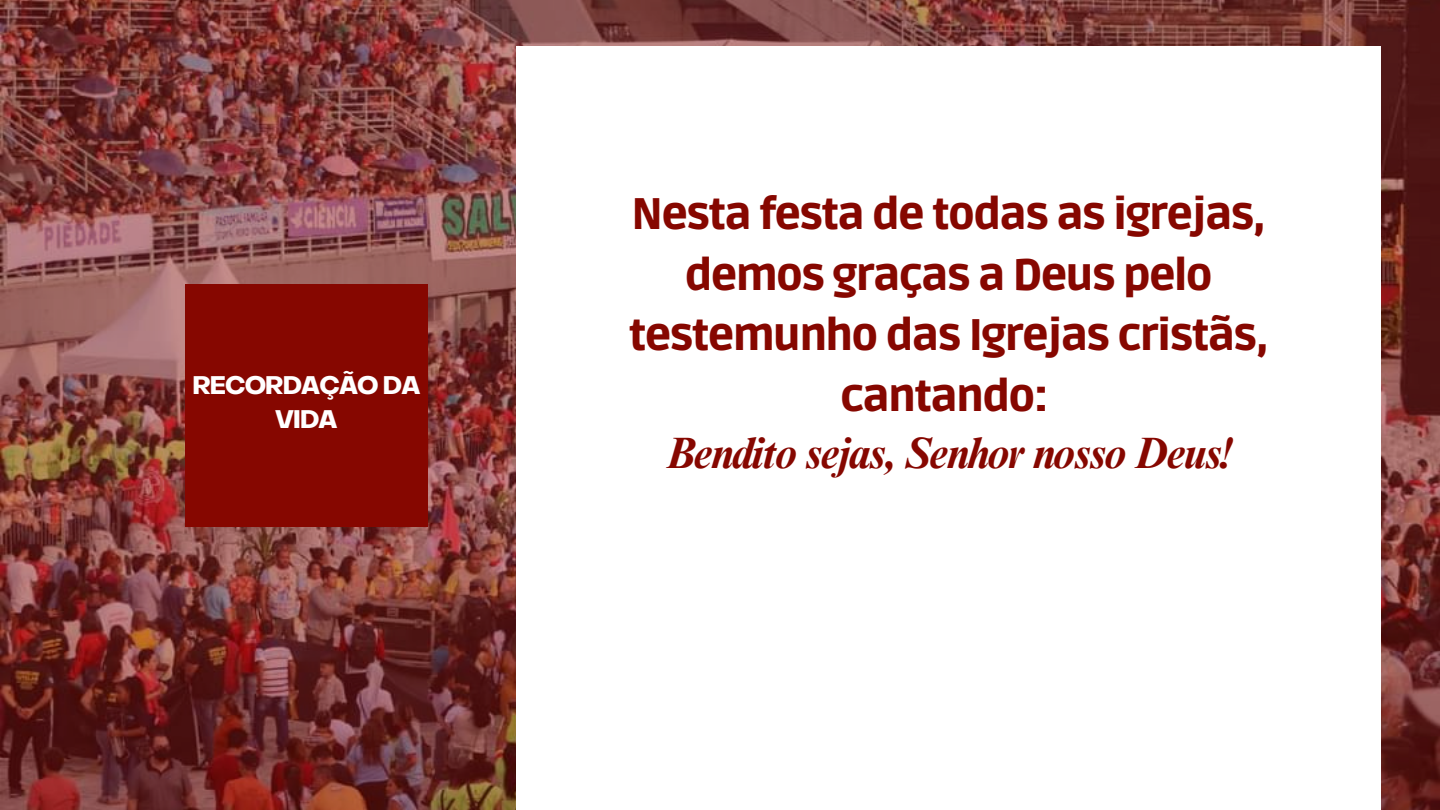
<style>
.page{position:relative;width:1440px;height:810px;background:#fff}
.page>*{position:absolute;margin:0;border:0;box-sizing:border-box;transform-origin:0 0}
.t1{font:900 43.9px/60.8px "Ruda";letter-spacing:-.035em;color:#860700;text-align:center}
.t2{font:italic 700 43.9px "Times NRMT Pro";letter-spacing:-.035em;color:#860700}
.t3{font:700 25px/34.5px "Object Sans";letter-spacing:-.035em;color:#fff;text-align:center}
</style>
<div class="page">
<img style="left:0;top:0;width:1440px;height:810px">
<div style="left:516px;top:46px;width:865px;height:764px;background:#fff"></div>
<div style="left:185px;top:284px;width:243px;height:243px;background:#860700"></div>
<p class="t3" style="left:192px;top:370px;width:229px">RECORDAÇÃO DA<br>VIDA</p>
<p class="t1" style="left:629px;top:185px;width:642px">Nesta festa de todas as igrejas, demos graças a Deus pelo testemunho das Igrejas cristãs, cantando:</p>
<p class="t2" style="left:666px;top:437px;width:568px">Bendito sejas, Senhor nosso Deus!</p>
</div>
